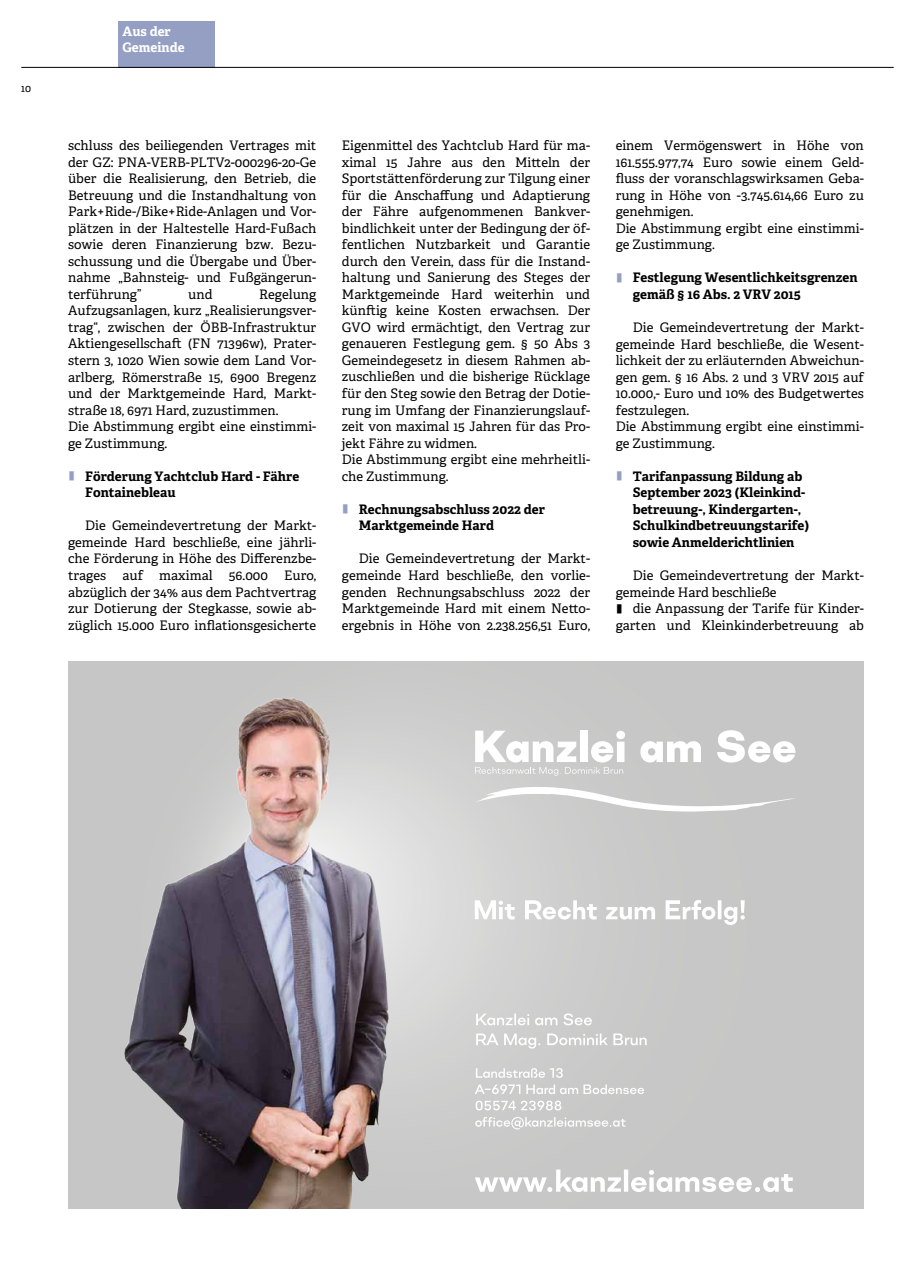
<style>
.page{position:relative;width:915px;height:1276px;background:#fff}
.page>*{position:absolute;margin:0;border:0;box-sizing:border-box;transform-origin:0 0}
.t1{font:13.2px/16.5px "Adelle";color:#000}
.t2{font:700 13.2px/16.5px "Adelle";color:#000}
.t3{font:700 13.2px/16.5px "Adelle";color:#fff}
.t4{font:10.5px "Adelle";color:#000}
.s1{font-weight:800;font-size:10.2px;color:#949fc3}
.s2{font-weight:800;font-size:10.2px}
</style>
<div class="page">
<div style="left:118px;top:21px;width:97px;height:47px;background:#949fc3"></div>
<hr style="left:21px;top:67px;width:872px;height:1px;background:#000">
<svg style="left:68px;top:662px;width:795px;height:546px;background:#c8c8c8"></svg>
<img style="left:90px;top:679px;width:353px;height:529px">
<svg style="left:640px;top:741px;width:60px;height:21px"></svg>
<svg style="left:716px;top:730px;width:79px;height:32px"></svg>
<svg style="left:475px;top:730px;width:150px;height:46px"></svg>
<svg style="left:474px;top:786px;width:323px;height:26px"></svg>
<svg style="left:475px;top:1117px;width:150px;height:12px"></svg>
<svg style="left:475px;top:1100px;width:86px;height:10px"></svg>
<svg style="left:474px;top:1084px;width:170px;height:10px"></svg>
<svg style="left:475px;top:1068px;width:87px;height:10px"></svg>
<svg style="left:476px;top:1033px;width:170px;height:15px"></svg>
<svg style="left:476px;top:1013px;width:115px;height:12px"></svg>
<svg style="left:474px;top:1169px;width:318px;height:23px"></svg>
<svg style="left:474px;top:900px;width:270px;height:25px"></svg>
<p class="t4" style="left:21px;top:82px;width:11px">10</p>
<p class="t3" style="left:122px;top:23px;width:64px">Aus der<br>Gemeinde</p>
<p class="t1" style="left:68px;top:137px;width:250px;text-align:justify">schluss des beiliegenden Vertrages mit der GZ: PNA-VERB-PLTV2-000296-20-Ge über die Realisierung, den Betrieb, die Betreuung und die Instandhaltung von Park+Ride-/Bike+Ride-Anlagen und Vor&shy;plätzen in der Haltestelle Hard-Fußach sowie deren Finanzierung bzw. Bezu&shy;schussung und die Übergabe und Über&shy;nahme „Bahnsteig- und Fußgängerun&shy;terführung”</p>
<p class="t1" style="left:68px;top:286px;width:250px;text-indent:191px">Regelung Aufzugsanlagen, kurz „Realisierungsver&shy;trag“, zwischen der ÖBB-Infrastruktur Aktiengesellschaft (FN 71396w), Prater&shy;stern 3, 1020 Wien sowie dem Land Vor&shy;arlberg, Römerstraße 15, 6900 Bregenz und der Marktgemeinde Hard, Markt&shy;straße 18, 6971 Hard, zuzustimmen.<br>Die Abstimmung ergibt eine einstimmi&shy;ge Zustimmung.</p>
<p class="t2" style="left:85px;top:468px;width:215px;text-indent:-17px"><span class="s1">|</span> Förderung Yachtclub Hard - Fähre<br>Fontainebleau</p>
<p class="t1" style="left:68px;top:518px;width:250px;text-align:justify;text-indent:17px">Die Gemeindevertretung der Markt&shy;gemeinde Hard beschließe, eine jährli&shy;che Förderung in Höhe des Differenzbe&shy;trages auf maximal 56.000 Euro, abzüglich der 34% aus dem Pachtvertrag zur Dotierung der Stegkasse, sowie ab&shy;züglich 15.000 Euro inflationsgesicherte</p>
<p class="t1" style="left:188px;top:286px;width:26px">und</p>
<p class="t1" style="left:342px;top:137px;width:250px">Eigenmittel des Yachtclub Hard für ma&shy;ximal 15 Jahre aus den Mitteln der Sportstättenförderung zur Tilgung einer für die Anschaffung und Adaptierung der Fähre aufgenommenen Bankver&shy;bindlichkeit unter der Bedingung der öf&shy;fentlichen Nutzbarkeit und Garantie durch den Verein, dass für die Instand&shy;haltung und Sanierung des Steges der Marktgemeinde Hard weiterhin und künftig keine Kosten erwachsen. Der GVO wird ermächtigt, den Vertrag zur genaueren Festlegung gem. § 50 Abs 3<br>Gemeindegesetz in diesem Rahmen ab&shy;zuschließen und die bisherige Rücklage für den Steg sowie den Betrag der Dotie&shy;rung im Umfang der Finanzierungslauf&shy;zeit von maximal 15 Jahren für das Pro&shy;jekt Fähre zu widmen.<br>Die Abstimmung ergibt eine mehrheitli&shy;che Zustimmung.</p>
<p class="t2" style="left:359px;top:501px;width:187px;text-indent:-17px"><span class="s1">|</span> Rechnungsabschluss 2022 der<br>Marktgemeinde Hard</p>
<p class="t1" style="left:342px;top:551px;width:250px;text-align:justify;text-indent:17px">Die Gemeindevertretung der Markt&shy;gemeinde Hard beschließe, den vorlie&shy;genden Rechnungsabschluss 2022 der Marktgemeinde Hard mit einem Netto&shy;ergebnis in Höhe von 2.238.256,51 Euro,</p>
<p class="t1" style="left:615px;top:137px;width:250px">einem Vermögenswert in Höhe von<br>161.555.977,74 Euro sowie einem Geld&shy;fluss der voranschlagswirksamen Geba&shy;rung in Höhe von -3.745.614,66 Euro zu genehmigen.<br>Die Abstimmung ergibt eine einstimmi&shy;ge Zustimmung.</p>
<p class="t2" style="left:632px;top:269px;width:226px;text-indent:-17px"><span class="s1">|</span> Festlegung Wesentlichkeitsgrenzen gemäß § 16 Abs. 2 VRV 2015</p>
<p class="t1" style="left:615px;top:319px;width:250px;text-indent:17px">Die Gemeindevertretung der Markt&shy;gemeinde Hard beschließe, die Wesent&shy;lichkeit der zu erläuternden Abweichun&shy;gen gem. § 16 Abs. 2 und 3 VRV 2015 auf<br>10.000,- Euro und 10% des Budgetwertes festzulegen.<br>Die Abstimmung ergibt eine einstimmi&shy;ge Zustimmung.</p>
<p class="t2" style="left:632px;top:468px;width:178px;text-indent:-17px"><span class="s1">|</span> Tarifanpassung Bildung ab<br>September 2023 (Kleinkind&shy;betreuung-, Kindergarten-,<br>Schulkindbetreuungstarife) sowie Anmelderichtlinien</p>
<p class="t1" style="left:615px;top:567px;width:250px;text-indent:17px">Die Gemeindevertretung der Markt&shy;gemeinde Hard beschließe<br><span class="s2">|</span> die Anpassung der Tarife für Kinder&shy;garten und Kleinkinderbetreuung ab</p>
</div>
